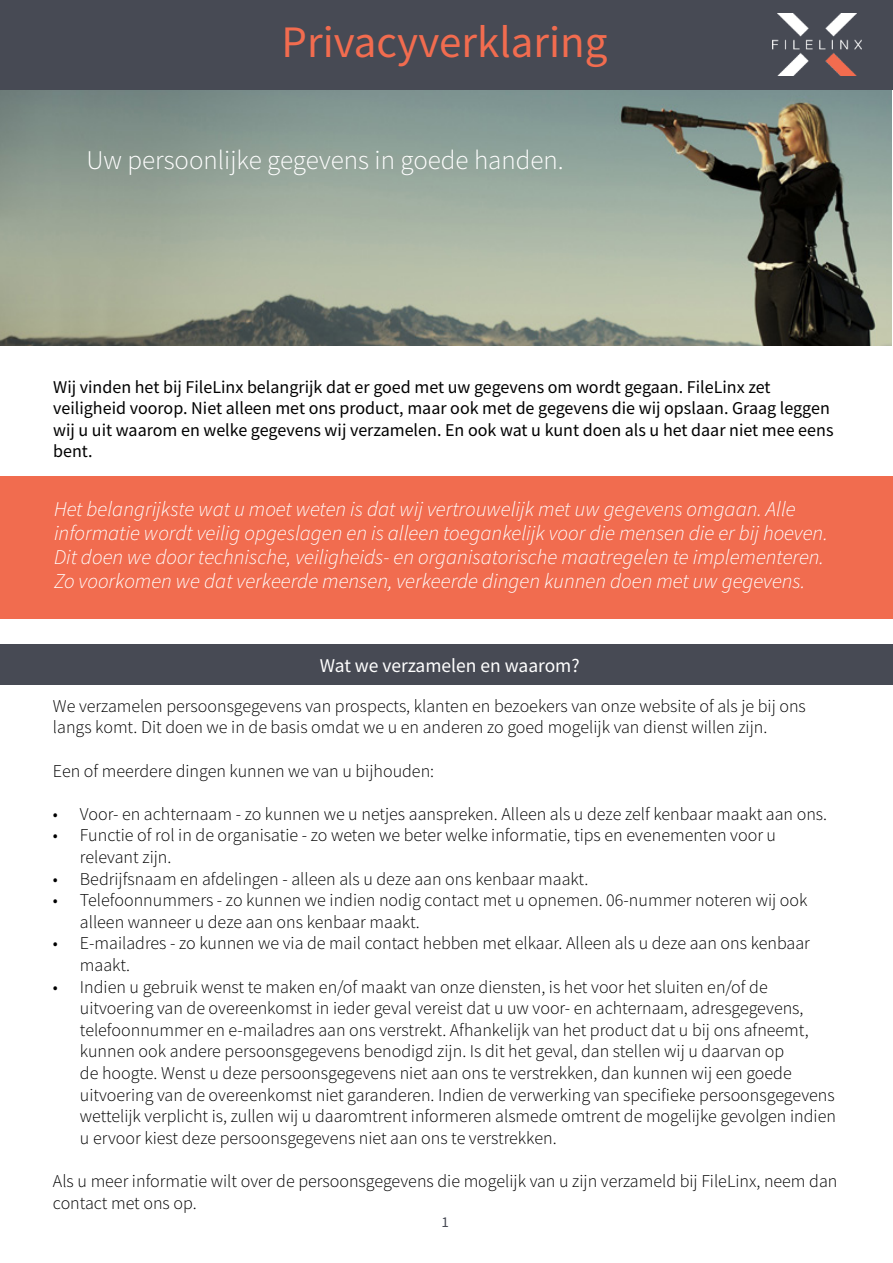
<style>
.page{position:relative;width:893px;height:1263px;background:#fff}
.page>*{position:absolute;margin:0;border:0;box-sizing:border-box;transform-origin:0 0}
.t1{font:45px "Source Sans Pro";color:#f26c4f}
.t2{font:300 27px "Source Sans Pro";color:#fff}
.t3{font:italic 300 21px/24px "Source Sans Pro";color:#fff}
.t4{font:19.5px "Source Sans Pro";color:#fff}
.t5{font:300 18px/21.6px "Source Sans Pro";color:#000}
.t6{font:18px/21.6px "Source Sans Pro";color:#000}
.t7{font:15px "Source Sans Pro";color:#474a54}
</style>
<div class="page">
<div style="left:0;top:476px;width:893px;height:143px;background:#f16c4f"></div>
<img style="left:0;top:89px;width:892px;height:256px">
<div style="left:0;top:0;width:892px;height:89px;background:#474a54"></div>
<img style="left:772px;top:13px;width:90px;height:63px">
<div style="left:0;top:644px;width:893px;height:41px;background:#474a54"></div>
<h1 class="t1" style="left:282px;top:25px;width:327px">Privacyverklaring</h1>
<h2 class="t2" style="left:86px;top:149px;width:479px">Uw persoonlijke gegevens in goede handen.</h2>
<p class="t6" style="left:53px;top:377px;width:782px">Wij vinden het bij FileLinx belangrijk dat er goed met uw gegevens om wordt gegaan. FileLinx zet veiligheid voorop. Niet alleen met ons product, maar ook met de gegevens die wij opslaan. Graag leggen wij u uit waarom en welke gegevens wij verzamelen. En ook wat u kunt doen als u het daar niet mee eens bent.</p>
<p class="t3" style="left:54px;top:498px;width:775px">Het belangrijkste wat u moet weten is dat wij vertrouwelijk met uw gegevens omgaan. Alle informatie wordt veilig opgeslagen en is alleen toegankelijk voor die mensen die er bij hoeven.<br>Dit doen we door technische, veiligheids- en organisatorische maatregelen te implementeren.<br>Zo voorkomen we dat verkeerde mensen, verkeerde dingen kunnen doen met uw gegevens.</p>
<p class="t4" style="left:320px;top:658px;width:261px">Wat we verzamelen en waarom?</p>
<p class="t5" style="left:53px;top:696px;width:754px">We verzamelen persoonsgegevens van prospects, klanten en bezoekers van onze website of als je bij ons langs komt. Dit doen we in de basis omdat we u en anderen zo goed mogelijk van dienst willen zijn.</p>
<p class="t5" style="left:53px;top:761px;width:383px">Een of meerdere dingen kunnen we van u bijhouden:</p>
<p class="t5" style="left:53px;top:804px;width:776px">• Voor- en achternaam - zo kunnen we u netjes aanspreken. Alleen als u deze zelf kenbaar maakt aan ons.</p>
<p class="t5" style="left:80px;top:826px;width:698px;text-indent:-27px">• Functie of rol in de organisatie - zo weten we beter welke informatie, tips en evenementen voor u relevant zijn.</p>
<p class="t5" style="left:53px;top:869px;width:537px">• Bedrijfsnaam en afdelingen - alleen als u deze aan ons kenbaar maakt.</p>
<p class="t5" style="left:80px;top:891px;width:729px;text-indent:-27px">• Telefoonnummers - zo kunnen we indien nodig contact met u opnemen. 06-nummer noteren wij ook alleen wanneer u deze aan ons kenbaar maakt.</p>
<p class="t5" style="left:80px;top:934px;width:732px;text-indent:-27px">• E-mailadres - zo kunnen we via de mail contact hebben met elkaar. Alleen als u deze aan ons kenbaar maakt.</p>
<p class="t5" style="left:80px;top:977px;width:757px;text-indent:-27px">• Indien u gebruik wenst te maken en/of maakt van onze diensten, is het voor het sluiten en/of de uitvoering van de overeenkomst in ieder geval vereist dat u uw voor- en achternaam, adresgegevens, telefoonnummer en e-mailadres aan ons verstrekt. Afhankelijk van het product dat u bij ons afneemt, kunnen ook andere persoonsgegevens benodigd zijn. Is dit het geval, dan stellen wij u daarvan op<br>de hoogte. Wenst u deze persoonsgegevens niet aan ons te verstrekken, dan kunnen wij een goede uitvoering van de overeenkomst niet garanderen. Indien de verwerking van specifieke persoonsgegevens wettelijk verplicht is, zullen wij u daaromtrent informeren alsmede omtrent de mogelijke gevolgen indien u ervoor kiest deze persoonsgegevens niet aan ons te verstrekken.</p>
<p class="t5" style="left:53px;top:1171px;width:786px">Als u meer informatie wilt over de persoonsgegevens die mogelijk van u zijn verzameld bij FileLinx, neem dan contact met ons op.</p>
<p class="t7" style="left:441px;top:1216px;width:9px">1</p>
</div>
